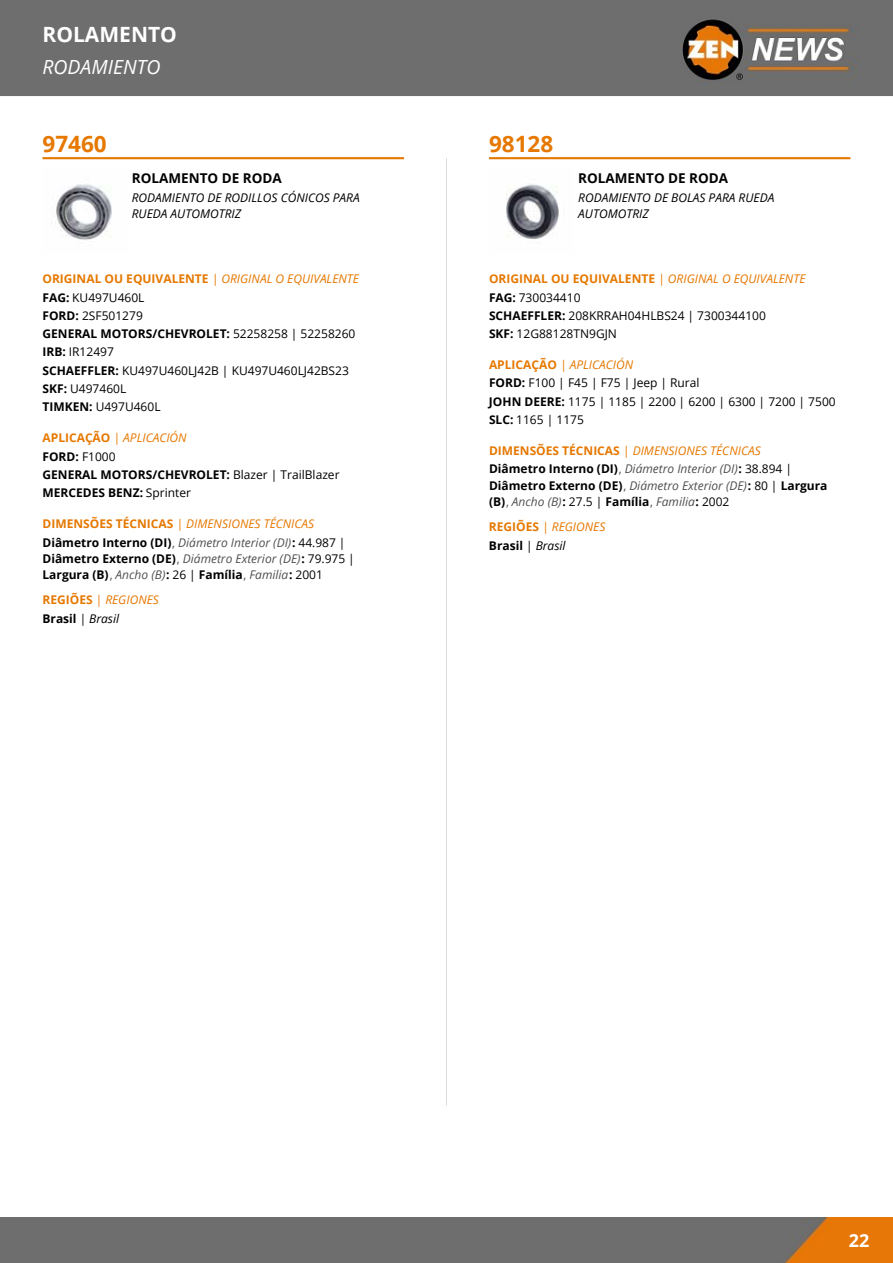
<style>
.page{position:relative;width:893px;height:1263px;background:#fff}
.page>*{position:absolute;margin:0;border:0;box-sizing:border-box;transform-origin:0 0}
.t1{font:700 22.5px "Open Sans";color:#e67800}
.t2{font:700 21px "Open Sans";color:#fff}
.t3{font:italic 19.5px "Open Sans";color:#fff}
.t4{font:700 18px "Open Sans";color:#fff}
.t5{font:700 13.5px "Open Sans";color:#000}
.t6{font:12px/18.3px "Open Sans";color:#000}
.t7{font:700 12px/18.3px "Open Sans";color:#000}
.t8{font:italic 12px/18.3px "Open Sans";color:#e67800}
.t9{font:italic 12px/16.2px "Open Sans";color:#000}
.s1{font-weight:700;color:#e67800}
.s2{font-style:italic;color:#e67800}
.s3{font-weight:700}
.s4{color:#e67800}
.s5{font-weight:400;font-style:italic;color:#e67800}
.s6{font-weight:400}
.s7{font-weight:700;font-style:normal}
.s8{font-weight:700;font-style:normal;color:#000}
.s9{font-style:normal;color:#505050}
.s10{color:#505050}
.s11{font-style:normal;color:#000}
.s12{font-weight:400;color:#505050}
.s13{font-weight:400;font-style:italic;color:#505050}
.s14{color:#000}
</style>
<div class="page">
<div style="left:0;top:0;width:893px;height:96px;background:#6e6e6e"></div>
<img style="left:0;top:1217px;width:893px;height:46px">
<hr style="left:43px;top:157px;width:361px;height:2px;background:#e67800">
<img style="left:54px;top:184px;width:58px;height:56px">
<hr style="left:489px;top:157px;width:361px;height:2px;background:#e67800">
<img style="left:506px;top:184px;width:53px;height:55px">
<hr style="left:446px;top:158px;width:1px;height:948px;background:#dcdcdc">
<h2 class="t2" style="left:43px;top:19px;width:136px">ROLAMENTO</h2>
<h3 class="t3" style="left:43px;top:54px;width:119px">RODAMIENTO</h3>
<h1 class="t1" style="left:43px;top:128px;width:66px">97460</h1>
<p class="t5" style="left:132px;top:168px;width:151px">ROLAMENTO DE RODA</p>
<p class="t9" style="left:132px;top:189px;width:229px">RODAMIENTO DE RODILLOS CÓNICOS PARA<br>RUEDA AUTOMOTRIZ</p>
<p class="t6" style="left:43px;top:269px;width:318px"><span class="s1">ORIGINAL OU EQUIVALENTE</span> <span class="s2">| ORIGINAL O EQUIVALENTE<br></span><span class="s3">FAG:</span> KU497U460L<br><span class="s3">FORD:</span> 2SF501279<br><span class="s3">GENERAL MOTORS/CHEVROLET:</span> 52258258 | 52258260<br><span class="s3">IRB:</span> IR12497<br><span class="s3">SCHAEFFLER:</span> KU497U460LJ42B | KU497U460LJ42BS23<br><span class="s3">SKF:</span> U497460L<br><span class="s3">TIMKEN:</span> U497U460L</p>
<p class="t7" style="left:43px;top:429px;width:299px"><span class="s4">APLICAÇÃO</span> <span class="s5">| APLICACIÓN<br></span>FORD: <span class="s6">F1000<br></span>GENERAL MOTORS/CHEVROLET: <span class="s6">Blazer | TrailBlazer<br></span>MERCEDES BENZ: <span class="s6">Sprinter</span></p>
<p class="t8" style="left:43px;top:514px;width:304px"><span class="s7">DIMENSÕES TÉCNICAS</span> | DIMENSIONES TÉCNICAS<br><span class="s8">Diâmetro Interno (DI)</span><span class="s9">,</span> <span class="s10">Diámetro Interior (DI)</span><span class="s8">:</span> <span class="s11">44.987 |</span></p>
<p class="t7" style="left:43px;top:550px;width:314px;line-height:16.2px">Diâmetro Externo (DE)<span class="s12">,</span> <span class="s13">Diámetro Exterior (DE)</span>: <span class="s6">79.975 |<br></span>Largura (B)<span class="s12">,</span> <span class="s13">Ancho (B)</span>: <span class="s6">26 |</span> Família<span class="s12">,</span> <span class="s13">Familia</span>: <span class="s6">2001</span></p>
<p class="t8" style="left:42px;top:590px;width:118px"><span class="s7">REGIÕES</span> | REGIONES<br><span class="s8">Brasil</span> <span class="s14">| Brasil</span></p>
<h1 class="t1" style="left:489px;top:128px;width:66px">98128</h1>
<p class="t5" style="left:578px;top:168px;width:151px">ROLAMENTO DE RODA</p>
<p class="t9" style="left:578px;top:189px;width:198px">RODAMIENTO DE BOLAS PARA RUEDA<br>AUTOMOTRIZ</p>
<p class="t6" style="left:489px;top:269px;width:318px"><span class="s1">ORIGINAL OU EQUIVALENTE</span> <span class="s2">| ORIGINAL O EQUIVALENTE<br></span><span class="s3">FAG:</span> 730034410<br><span class="s3">SCHAEFFLER:</span> 208KRRAH04HLBS24 | 7300344100<br><span class="s3">SKF:</span> 12G88128TN9GJN</p>
<p class="t6" style="left:489px;top:355px;width:348px"><span class="s1">APLICAÇÃO</span> <span class="s2">| APLICACIÓN<br></span><span class="s3">FORD:</span> F100 | F45 | F75 | Jeep | Rural<br><span class="s3">JOHN DEERE:</span> 1175 | 1185 | 2200 | 6200 | 6300 | 7200 | 7500<br><span class="s3">SLC:</span> 1165 | 1175</p>
<p class="t8" style="left:489px;top:441px;width:304px"><span class="s7">DIMENSÕES TÉCNICAS</span> | DIMENSIONES TÉCNICAS<br><span class="s8">Diâmetro Interno (DI)</span><span class="s9">,</span> <span class="s10">Diámetro Interior (DI)</span><span class="s8">:</span> <span class="s11">38.894 |</span></p>
<p class="t7" style="left:489px;top:477px;width:340px;line-height:16.2px">Diâmetro Externo (DE)<span class="s12">,</span> <span class="s13">Diámetro Exterior (DE)</span>: <span class="s6">80 |</span> Largura (B)<span class="s12">,</span> <span class="s13">Ancho (B)</span>: <span class="s6">27.5 |</span> Família<span class="s12">,</span> <span class="s13">Familia</span>: <span class="s6">2002</span></p>
<p class="t8" style="left:489px;top:517px;width:118px"><span class="s7">REGIÕES</span> | REGIONES<br><span class="s8">Brasil</span> <span class="s14">| Brasil</span></p>
<h3 class="t4" style="left:849px;top:1228px;width:22px">22</h3>
</div>
